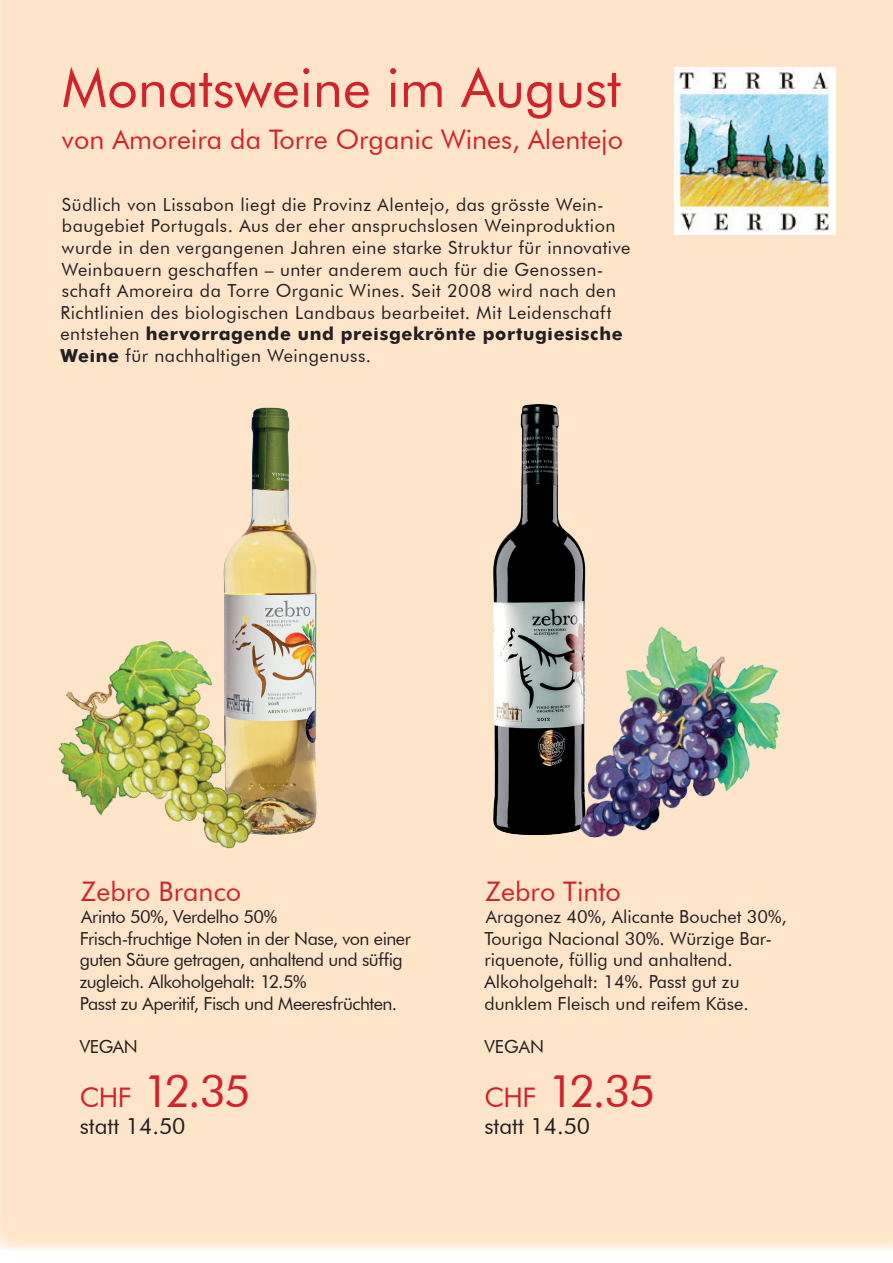
<style>
.page{position:relative;width:893px;height:1263px;background:#fff}
.page>*{position:absolute;margin:0;border:0;box-sizing:border-box;transform-origin:0 0}
.t1{font:54px "Futura BT";color:#d1232a}
.t2{font:45px "Futura BT";letter-spacing:-.08em;color:#d1232a}
.t3{font:27px "Futura BT";color:#d1232a}
.t4{font:22.5px "Futura BT";color:#231f20}
.t5{font:18px/21.6px "Futura BT";letter-spacing:.02em;color:#231f20}
.t6{font:18px/21.6px "Futura BT";letter-spacing:-.03em;color:#231f20}
.t7{font:18px/21.6px "Futura BT";color:#231f20}
.t8{font:700 18px "Futura";letter-spacing:.035em;color:#231f20}
.s1{font-family:"Futura BT";font-weight:400}
.s2{font-family:"Futura";font-weight:700}
.s3{font-size:27px}
</style>
<div class="page">
<div style="left:0;top:0;width:893px;height:1250px;background:#fee4c9"></div>
<img style="left:224px;top:407px;width:93px;height:180px">
<img style="left:492px;top:405px;width:94px;height:429px">
<img style="left:674px;top:68px;width:161px;height:166px">
<img style="left:565px;top:609px;width:216px;height:229px">
<img style="left:58px;top:587px;width:259px;height:262px">
<h1 class="t1" style="left:62px;top:55px;width:561px">Monatsweine im August</h1>
<h3 class="t3" style="left:62px;top:123px;width:563px">von Amoreira da Torre Organic Wines, Alentejo</h3>
<p class="t5" style="left:60px;top:194px;width:572px">Südlich von Lissabon liegt die Provinz Alentejo, das grösste Wein&shy;baugebiet Portugals. Aus der eher anspruchslosen Weinproduktion wurde in den vergangenen Jahren eine starke Struktur für innovative Weinbauern geschaffen – unter anderem auch für die Genossen&shy;schaft Amoreira da Torre Organic Wines. Seit 2008 wird nach den Richtlinien des biologischen Landbaus bearbeitet. Mit Leidenschaft</p>
<p class="t8" style="left:60px;top:321px;width:564px"><span class="s1">entstehen</span> hervorragende und preisgekrönte portugiesische</p>
<p class="t5" style="left:60px;top:345px;width:312px"><span class="s2">Weine</span> für nachhaltigen Weingenuss.</p>
<h3 class="t3" style="left:81px;top:875px;width:161px">Zebro Branco</h3>
<p class="t6" style="left:80px;top:906px;width:333px">Arinto 50%, Verdelho 50%<br>Frisch-fruchtige Noten in der Nase, von einer guten Säure getragen, anhaltend und süffig zugleich. Alkoholgehalt: 12.5%<br>Passt zu Aperitif, Fisch und Meeresfrüchten.</p>
<p class="t5" style="left:80px;top:1035px;width:60px">VEGAN</p>
<h2 class="t2" style="left:80px;top:1063px;width:173px"><span class="s3">CHF</span> 12.35</h2>
<p class="t4" style="left:80px;top:1112px;width:107px">statt 14.50</p>
<h3 class="t3" style="left:486px;top:875px;width:137px">Zebro Tinto</h3>
<p class="t7" style="left:484px;top:906px;width:304px">Aragonez 40%, Alicante Bouchet 30%, Touriga Nacional 30%. Würzige Bar&shy;riquenote, füllig und anhaltend.<br>Alkoholgehalt: 14%. Passt gut zu dunklem Fleisch und reifem Käse.</p>
<p class="t5" style="left:484px;top:1035px;width:61px">VEGAN</p>
<h2 class="t2" style="left:484px;top:1063px;width:173px"><span class="s3">CHF</span> 12.35</h2>
<p class="t4" style="left:484px;top:1112px;width:107px">statt 14.50</p>
</div>
